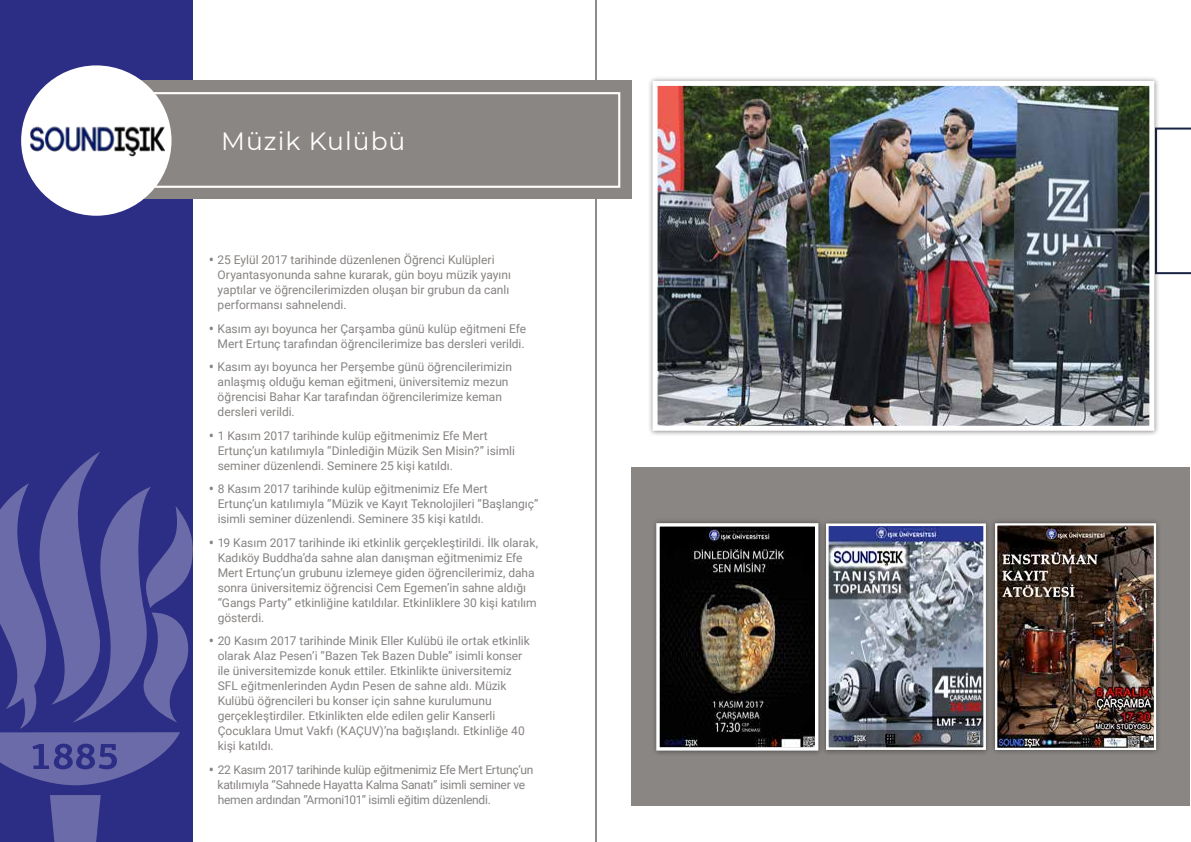
<style>
.page{position:relative;width:1191px;height:842px;background:#fff}
.page>*{position:absolute;margin:0;border:0;box-sizing:border-box;transform-origin:0 0}
.t1{font:25px "Montserrat";letter-spacing:.04em;color:#fff}
.t2{font:12px/15px "Roboto";letter-spacing:-.005em;color:#868381}
.t3{font:12px/15px "Roboto";letter-spacing:-.025em;color:#868381}
.s1{font-weight:900}
</style>
<div class="page">
<hr style="left:596px;top:0;width:1px;height:842px;background:#1d1d1b">
<div style="left:0;top:0;width:193px;height:842px;background:#2c2d84"></div>
<svg style="left:50px;top:795px;width:51px;height:47px"></svg>
<svg style="left:0;top:452px;width:193px;height:333px"></svg>
<div style="left:131px;top:81px;width:500px;height:118px;background:#8a8684"></div>
<div style="left:140px;top:92px;width:480px;height:96px;border:2px solid #fff"></div>
<svg style="left:1159px;top:128px;width:32px;height:146px"></svg>
<div style="left:631px;top:468px;width:559px;height:338px;background:#8a8684"></div>
<div style="left:820px;top:518px;width:171px;height:237px;background:#1d1d1b;opacity:.5"></div>
<img style="left:830px;top:527px;width:152px;height:219px">
<div style="left:826px;top:523px;width:160px;height:227px;border:3px solid #fff"></div>
<div style="left:989px;top:518px;width:172px;height:237px;background:#1d1d1b;opacity:.5"></div>
<img style="left:998px;top:526px;width:155px;height:221px">
<div style="left:995px;top:523px;width:161px;height:227px;border:2px solid #fff"></div>
<div style="left:651px;top:518px;width:172px;height:238px;background:#1d1d1b;opacity:.5"></div>
<img style="left:660px;top:527px;width:154px;height:219px">
<div style="left:656px;top:523px;width:162px;height:227px;border:3px solid #fff"></div>
<div style="left:647px;top:75px;width:512px;height:361px;background:#1d1d1b;opacity:.5"></div>
<img style="left:658px;top:87px;width:490px;height:338px">
<div style="left:652px;top:81px;width:502px;height:350px;border:5px solid #fff"></div>
<div style="left:21px;top:65px;width:150px;height:151px;background:#fff;border-radius:50%"></div>
<img style="left:21px;top:116px;width:151px;height:45px">
<h1 class="t1" style="left:221px;top:124px;width:186px">Müzik Kulübü</h1>
<p class="t2" style="left:218px;top:252px;width:295px;text-indent:-9px"><span class="s1">•</span> 25 Eylül 2017 tarihinde düzenlenen Öğrenci Kulüpleri Oryantasyonunda sahne kurarak, gün boyu müzik yayını yaptılar ve öğrencilerimizden oluşan bir grubun da canlı performansı sahnelendi.</p>
<p class="t2" style="left:209px;top:321px;width:318px;text-align:center"><span class="s1">•</span> Kasım ayı boyunca her Çarşamba günü kulüp eğitmeni Efe<br>Mert Ertunç tarafından öğrencilerimize bas dersleri verildi.</p>
<p class="t2" style="left:218px;top:359px;width:296px;text-indent:-9px"><span class="s1">•</span> Kasım ayı boyunca her Perşembe günü öğrencilerimizin anlaşmış olduğu keman eğitmeni, üniversitemiz mezun öğrencisi Bahar Kar tarafından öğrencilerimize keman dersleri verildi.</p>
<p class="t2" style="left:218px;top:428px;width:299px;text-indent:-9px"><span class="s1">•</span> 1 Kasım 2017 tarihinde kulüp eğitmenimiz Efe Mert<br>Ertunç’un katılımıyla “Dinlediğin Müzik Sen Misin?” isimli seminer düzenlendi. Seminere 25 kişi katıldı.</p>
<p class="t2" style="left:218px;top:481px;width:322px;text-indent:-9px"><span class="s1">•</span> 8 Kasım 2017 tarihinde kulüp eğitmenimiz Efe Mert<br>Ertunç’un katılımıyla “Müzik ve Kayıt Teknolojileri “Başlangıç” isimli seminer düzenlendi. Seminere 35 kişi katıldı.</p>
<p class="t2" style="left:218px;top:535px;width:322px;text-indent:-9px"><span class="s1">•</span> 19 Kasım 2017 tarihinde iki etkinlik gerçekleştirildi. İlk olarak, Kadıköy Buddha’da sahne alan danışman eğitmenimiz Efe Mert Ertunç’un grubunu izlemeye giden öğrencilerimiz, daha sonra üniversitemiz öğrencisi Cem Egemen’in sahne aldığı “Gangs Party” etkinliğine katıldılar. Etkinliklere 30 kişi katılım gösterdi.</p>
<p class="t2" style="left:218px;top:633px;width:314px;text-indent:-9px"><span class="s1">•</span> 20 Kasım 2017 tarihinde Minik Eller Kulübü ile ortak etkinlik olarak Alaz Pesen’i “Bazen Tek Bazen Duble” isimli konser ile üniversitemizde konuk ettiler. Etkinlikte üniversitemiz SFL eğitmenlerinden Aydın Pesen de sahne aldı. Müzik Kulübü öğrencileri bu konser için sahne kurulumunu gerçekleştirdiler. Etkinlikten elde edilen gelir Kanserli Çocuklara Umut Vakfı (KAÇUV)’na bağışlandı. Etkinliğe 40 kişi katıldı.</p>
<p class="t3" style="left:218px;top:762px;width:317px;text-indent:-8px"><span class="s1">•</span> 22 Kasım 2017 tarihinde kulüp eğitmenimiz Efe Mert Ertunç’un katılımıyla “Sahnede Hayatta Kalma Sanatı” isimli seminer ve hemen ardından “Armoni101” isimli eğitim düzenlendi.</p>
</div>
